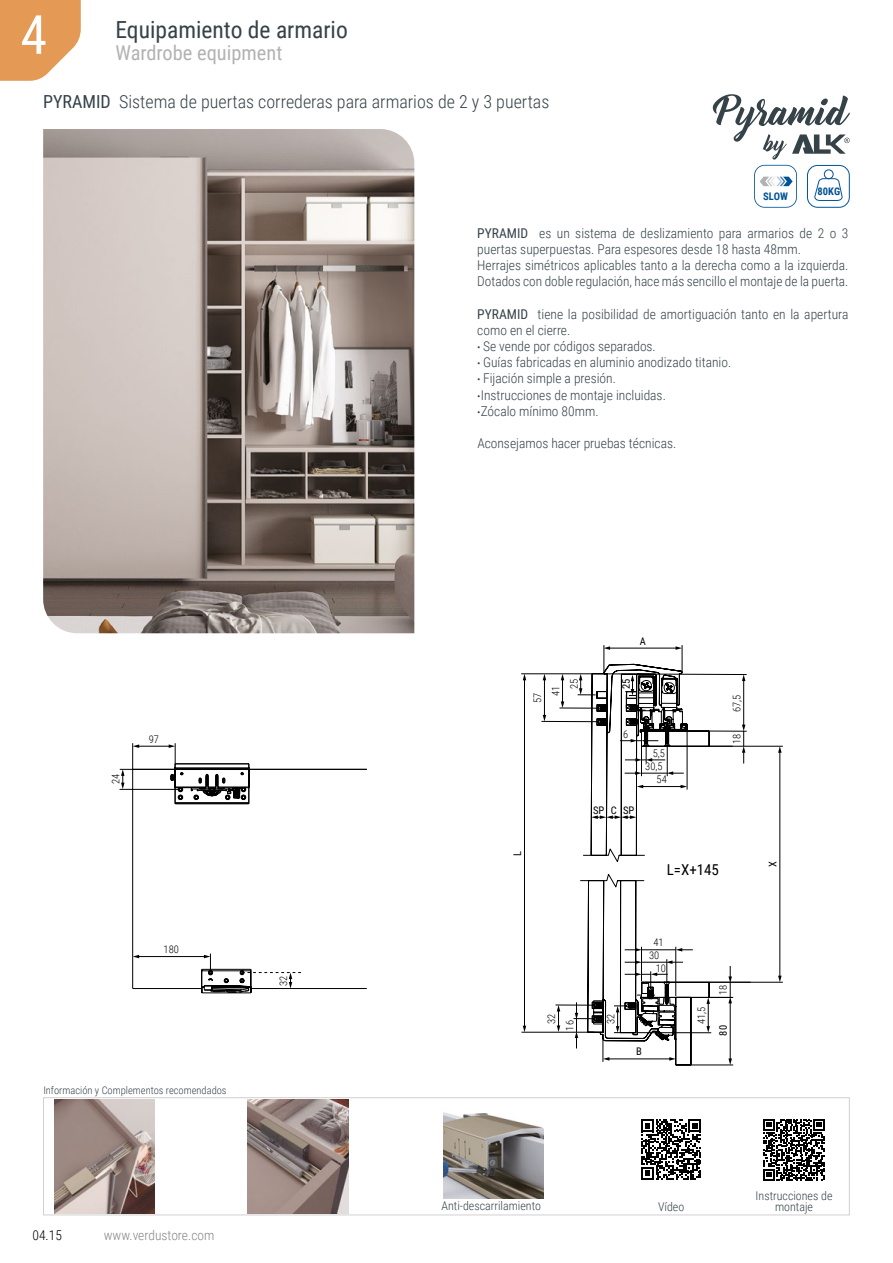
<style>
.page{position:relative;width:893px;height:1263px;background:#fff}
.page>*{position:absolute;margin:0;border:0;box-sizing:border-box;transform-origin:0 0}
.t1{font:54px "Roboto Condensed";color:#fff}
.t2{font:23.55px "Roboto Condensed";color:#354248}
.t3{font:20.4px "Roboto Condensed";color:#b3b2b2}
.t4{font:300 18px "Roboto Condensed";color:#354248}
.t5{font:15px "Roboto Condensed";color:#000}
.t6{font:300 13.5px/16.2px "Roboto Condensed";color:#354248}
.t7{font:300 13.5px "Roboto Condensed";color:#878787}
.t8{font:300 13.5px "Roboto Condensed";color:#000}
.t9{font:300 12px "Roboto Condensed";color:#354248}
.t10{font:300 10.5px "Roboto Condensed";color:#000}
.t11{font:300 10.5px "Roboto Condensed";color:#354248}
.t12{font:10.5px "Roboto Condensed";color:#000}
.t13{font:700 10.5px "Roboto Condensed";color:#005496}
.s1{font-weight:400}
.s2{font-size:10.5px}
</style>
<div class="page">
<svg style="left:0;top:0;width:81px;height:81px;background:#e7a76c"></svg>
<div style="left:43px;top:1097px;width:807px;height:118px;border:1px solid #d0d0d0"></div>
<img style="left:43px;top:129px;width:371px;height:504px">
<img style="left:54px;top:1099px;width:100px;height:114px">
<img style="left:248px;top:1099px;width:100px;height:114px">
<img style="left:443px;top:1112px;width:100px;height:86px">
<svg style="left:763px;top:1119px;width:62px;height:61px"></svg>
<svg style="left:132px;top:768px;width:235px;height:221px"></svg>
<hr style="left:120px;top:789px;width:60px;height:1px;background:#000">
<hr style="left:138px;top:746px;width:32px;height:1px;background:#000">
<svg style="left:120px;top:743px;width:19px;height:46px"></svg>
<hr style="left:138px;top:956px;width:67px;height:1px;background:#000">
<svg style="left:133px;top:955px;width:6px;height:3px"></svg>
<svg style="left:169px;top:743px;width:132px;height:251px"></svg>
<svg style="left:683px;top:1033px;width:27px;height:183px"></svg>
<svg style="left:587px;top:1097px;width:96px;height:119px"></svg>
<svg style="left:675px;top:645px;width:13px;height:447px"></svg>
<svg style="left:541px;top:645px;width:141px;height:417px"></svg>
<hr style="left:691px;top:1065px;width:42px;height:1px;background:#000">
<hr style="left:641px;top:947px;width:1px;height:34px;background:#000">
<hr style="left:675px;top:947px;width:1px;height:49px;background:#000">
<hr style="left:709px;top:982px;width:74px;height:1px;background:#000">
<hr style="left:709px;top:746px;width:74px;height:1px;background:#000">
<hr style="left:521px;top:1032px;width:73px;height:1px;background:#000">
<hr style="left:521px;top:673px;width:72px;height:1px;background:#000">
<hr style="left:524px;top:679px;width:1px;height:348px;background:#000">
<svg style="left:523px;top:674px;width:3px;height:6px"></svg>
<svg style="left:523px;top:1026px;width:3px;height:6px"></svg>
<hr style="left:609px;top:648px;width:68px;height:1px;background:#000">
<svg style="left:604px;top:646px;width:6px;height:4px"></svg>
<svg style="left:676px;top:646px;width:6px;height:4px"></svg>
<svg style="left:561px;top:674px;width:3px;height:34px"></svg>
<hr style="left:544px;top:679px;width:1px;height:37px;background:#000">
<svg style="left:543px;top:715px;width:3px;height:6px"></svg>
<svg style="left:543px;top:674px;width:3px;height:6px"></svg>
<svg style="left:557px;top:1005px;width:3px;height:27px"></svg>
<hr style="left:730px;top:1002px;width:1px;height:58px;background:#000">
<svg style="left:728px;top:1058px;width:4px;height:7px"></svg>
<svg style="left:676px;top:948px;width:17px;height:3px"></svg>
<svg style="left:625px;top:948px;width:16px;height:3px"></svg>
<svg style="left:575px;top:1002px;width:3px;height:46px"></svg>
<hr style="left:608px;top:1059px;width:62px;height:1px;background:#000">
<svg style="left:603px;top:1057px;width:6px;height:4px"></svg>
<svg style="left:669px;top:1057px;width:7px;height:4px"></svg>
<hr style="left:641px;top:949px;width:35px;height:1px;background:#000">
<svg style="left:592px;top:959px;width:141px;height:74px"></svg>
<svg style="left:579px;top:673px;width:168px;height:215px"></svg>
<hr style="left:780px;top:751px;width:1px;height:226px;background:#000">
<svg style="left:778px;top:746px;width:4px;height:7px"></svg>
<svg style="left:778px;top:976px;width:4px;height:6px"></svg>
<svg style="left:713px;top:94px;width:137px;height:114px"></svg>
<h1 class="t1" style="left:20px;top:-3px;width:28px">4</h1>
<h2 class="t2" style="left:115px;top:13px;width:234px">Equipamiento de armario</h2>
<h3 class="t3" style="left:115px;top:39px;width:168px">Wardrobe equipment</h3>
<h3 class="t4" style="left:43px;top:89px;width:508px"><span class="s1">PYRAMID</span> Sistema de puertas correderas para armarios de 2 y 3 puertas</h3>
<p class="t13" style="left:763px;top:189px;width:26px">SLOW</p>
<p class="t13" style="left:818px;top:184px;width:24px">80KG</p>
<p class="t6" style="left:477px;top:224px;width:373px"><span class="s1">PYRAMID</span> es un sistema de deslizamiento para armarios de 2 o 3 puertas superpuestas. Para espesores desde 18 hasta 48mm.<br>Herrajes simétricos aplicables tanto a la derecha como a la izquierda.<br>Dotados con doble regulación, hace más sencillo el montaje de la puerta.</p>
<p class="t6" style="left:477px;top:305px;width:373px"><span class="s1">PYRAMID</span> tiene la posibilidad de amortiguación tanto en la apertura como en el cierre.</p>
<p class="t6" style="left:477px;top:338px;width:180px"><span class="s2">•</span> Se vende por códigos separados.</p>
<p class="t6" style="left:477px;top:354px;width:255px"><span class="s2">•</span> Guías fabricadas en aluminio anodizado titanio.</p>
<p class="t6" style="left:477px;top:370px;width:140px"><span class="s2">•</span> Fijación simple a presión.</p>
<p class="t6" style="left:477px;top:386px;width:190px"><span class="s2">•</span>Instrucciones de montaje incluidas.</p>
<p class="t6" style="left:477px;top:402px;width:123px"><span class="s2">•</span>Zócalo mínimo 80mm.</p>
<p class="t6" style="left:477px;top:435px;width:200px">Aconsejamos hacer pruebas técnicas.</p>
<p class="t10" style="left:108px;top:784px;width:12px;rotate:-90deg">24</p>
<p class="t10" style="left:149px;top:732px;width:12px">97</p>
<p class="t10" style="left:164px;top:942px;width:17px">180</p>
<p class="t11" style="left:43px;top:1083px;width:185px">Información y Complementos recomendados</p>
<p class="t8" style="left:33px;top:1226px;width:31px">04.15</p>
<p class="t7" style="left:104px;top:1226px;width:112px">www.verdustore.com</p>
<p class="t10" style="left:276px;top:986px;width:12px;rotate:-90deg">32</p>
<p class="t10" style="left:530px;top:703px;width:12px;rotate:-90deg">57</p>
<p class="t10" style="left:548px;top:696px;width:12px;rotate:-90deg">41</p>
<p class="t10" style="left:567px;top:689px;width:12px;rotate:-90deg">25</p>
<p class="t12" style="left:510px;top:855px;width:6px;rotate:-90deg">L</p>
<p class="t12" style="left:640px;top:634px;width:8px">A</p>
<p class="t12" style="left:619px;top:689px;width:12px;rotate:-90deg">25</p>
<p class="t10" style="left:623px;top:726px;width:7px">6</p>
<p class="t10" style="left:653px;top:745px;width:14px">5,5</p>
<p class="t10" style="left:645px;top:759px;width:19px">30,5</p>
<p class="t10" style="left:657px;top:772px;width:12px">54</p>
<p class="t12" style="left:611px;top:803px;width:25px">C SP</p>
<p class="t12" style="left:593px;top:803px;width:13px">SP</p>
<p class="t10" style="left:729px;top:712px;width:19px;rotate:-90deg">67,5</p>
<p class="t10" style="left:729px;top:744px;width:12px;rotate:-90deg">18</p>
<p class="t5" style="left:667px;top:859px;width:54px">L=X+145</p>
<p class="t10" style="left:544px;top:1024px;width:12px;rotate:-90deg">32</p>
<p class="t10" style="left:603px;top:1024px;width:12px;rotate:-90deg">32</p>
<p class="t10" style="left:562px;top:1030px;width:12px;rotate:-90deg">16</p>
<p class="t10" style="left:653px;top:935px;width:12px">41</p>
<p class="t10" style="left:649px;top:948px;width:12px">30</p>
<p class="t10" style="left:656px;top:960px;width:12px">10</p>
<p class="t12" style="left:636px;top:1044px;width:7px">B</p>
<p class="t10" style="left:694px;top:1024px;width:19px;rotate:-90deg">41,5</p>
<p class="t10" style="left:716px;top:995px;width:12px;rotate:-90deg">18</p>
<p class="t12" style="left:716px;top:1035px;width:12px;rotate:-90deg">80</p>
<p class="t12" style="left:765px;top:867px;width:7px;rotate:-90deg">X</p>
<p class="t9" style="left:442px;top:1197px;width:101px">Anti-descarrilamiento</p>
<p class="t9" style="left:756px;top:1188px;width:78px">Instrucciones de</p>
<p class="t9" style="left:658px;top:1198px;width:28px">Vídeo</p>
<p class="t9" style="left:775px;top:1198px;width:39px">montaje</p>
</div>
